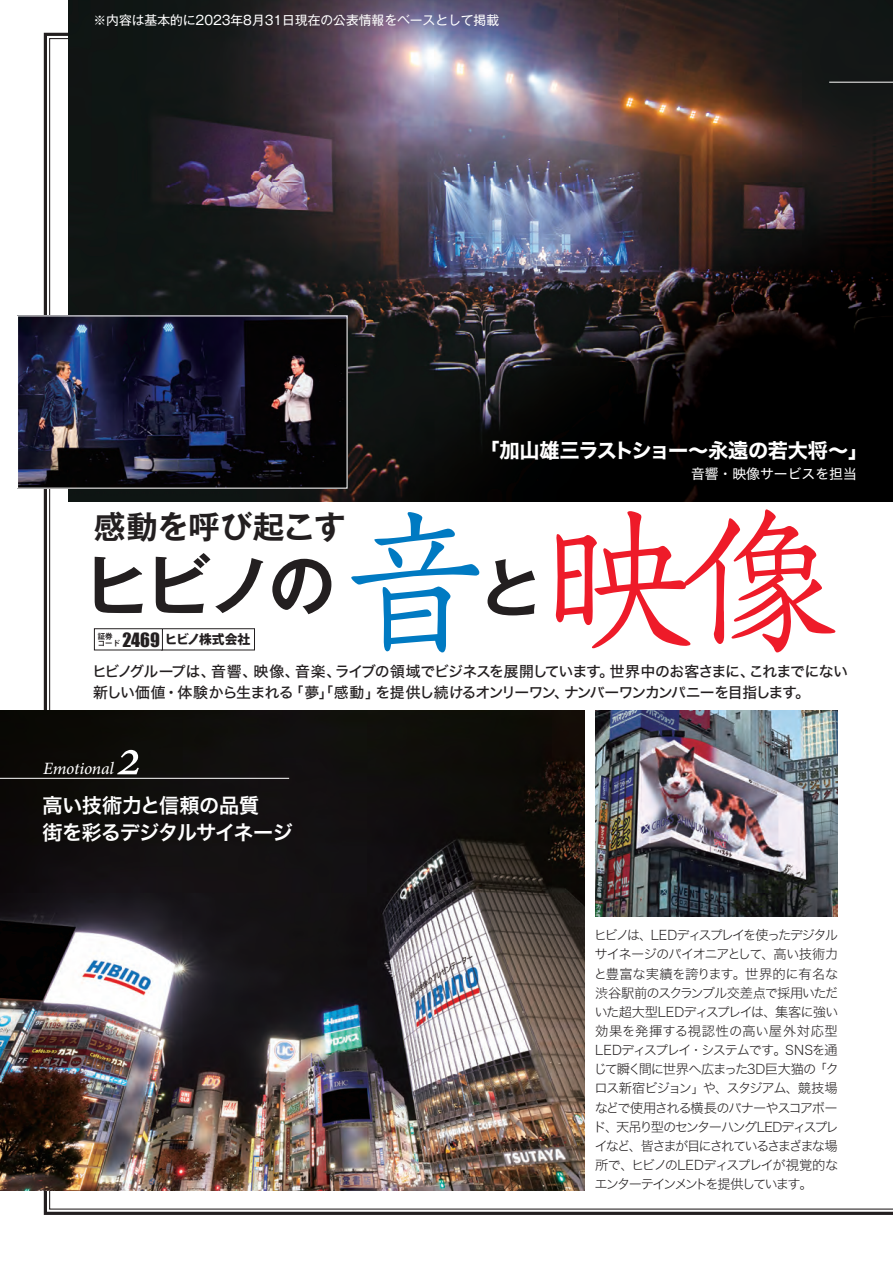
<style>
.page{position:relative;width:893px;height:1263px;background:#fff}
.page>*{position:absolute;margin:0;border:0;box-sizing:border-box;transform-origin:0 0}
.t1{font:500 159.45px "P Sakura Keisetsu Std N";color:#ee1b29}
.t2{font:700 66.9px "Gothic MB101 Pr 5 De";color:#231f20}
.t3{font:700 63.75px "Gothic MB101 Pr 5 De";color:#231f20}
.t4{font:italic 53.1px "Adobe Hebrew";color:#fff}
.t5{font:700 31.95px "Gothic MB101 Pr 5 De";letter-spacing:-.025em;color:#231f20}
.t6{font:20.25px/26.5px "Hira Kaku Std W6";letter-spacing:-.035em;color:#fff}
.t7{font:20.25px "Hira Kaku Std W7";letter-spacing:-.02em;color:#fff}
.t8{font:italic 16.95px "Adobe Hebrew";letter-spacing:-.015em;color:#fff}
.t9{font:14.85px/20.2px "Hira Kaku Std W5";letter-spacing:-.06em;color:#231f20}
.t10{font:13.8px "Hira Kaku Std N W4";color:#fff}
.t11{font:13.35px/19.2px "Hira Kaku Std W2";letter-spacing:-.125em;color:#231f20;text-align:justify}
.t12{font:12.75px "Gothic MB101 Pr 5";color:#fff}
.t13{font:800 12.75px "Koz Go Pro";letter-spacing:-.04em;color:#231f20}
.t14{font:700 7.5px/7.5px "Koz Go Pro";color:#231f20}
.s1{color:#007ac2}
.s2{font-family:"Impact";font-weight:400;font-size:18px}
</style>
<div class="page">
<img style="left:68px;top:0;width:825px;height:502px">
<img style="left:0;top:710px;width:585px;height:481px">
<img style="left:595px;top:710px;width:243px;height:207px">
<img style="left:19px;top:317px;width:327px;height:170px">
<hr style="left:829px;top:82px;width:64px;height:1px;background:#fff">
<hr style="left:0;top:778px;width:289px;height:1px;background:#fff">
<div style="left:161px;top:628px;width:94px;height:22px;border:1px solid #231f20"></div>
<div style="left:94px;top:628px;width:69px;height:22px;border:1px solid #231f20"></div>
<p class="t12" style="left:94px;top:10px;width:407px">※内容は基本的に2023年8月31日現在の公表情報をベースとして掲載</p>
<h3 class="t7" style="left:479px;top:434px;width:390px">「加山雄三ラストショー～永遠の若大将～」</h3>
<p class="t10" style="left:691px;top:463px;width:167px">音響・映像サービスを担当</p>
<h1 class="t1" style="left:335px;top:469px;width:505px"><span class="s1">音</span>映像</h1>
<h3 class="t5" style="left:94px;top:500px;width:254px">感動を呼び起こす</h3>
<h2 class="t2" style="left:83px;top:530px;width:253px">ヒビノの</h2>
<h3 class="t3" style="left:479px;top:535px;width:65px">と</h3>
<p class="t14" style="left:98px;top:633px;width:24px">証券コード</p>
<p class="t13" style="left:123px;top:631px;width:129px"><span class="s2">2469</span> ヒビノ株式会社</p>
<p class="t9" style="left:92px;top:662px;width:757px">ヒビノグループは、音響、映像、音楽、ライブの領域でビジネスを展開しています。世界中のお客さまに、これまでにない新しい価値・体験から生まれる「夢」「感動」を提供し続けるオンリーワン、ナンバーワンカンパニーを目指します。</p>
<p class="t8" style="left:43px;top:758px;width:72px">Emotional</p>
<h3 class="t4" style="left:116px;top:725px;width:27px">2</h3>
<h3 class="t6" style="left:43px;top:793px;width:252px">高い技術力と信頼の品質<br>街を彩るデジタルサイネージ</h3>
<p class="t11" style="left:593px;top:925px;width:247px">ヒビノは、L EDディスプレイを使ったデジタルサイネージのパイオニアとして、高い技術力と豊富な実績を誇ります。世界的に有名な渋谷駅前のスクランブル交差点で採用いただいた超大型LEDディスプレイは、集客に強い効果を発揮する視認性の高い屋外対応型LEDディスプレイ・システムです。SNSを通じて瞬く間に世界へ広まった3D巨大猫の「クロス新宿ビジョン」や、スタジアム、競技場などで使用される横長のバナーやスコアボード、天吊り型のセンターハングLEDディスプレイなど、皆さまが目にされているさまざまな場所で、ヒビノのLEDディスプレイが視覚的なエンターテインメントを提供しています。</p>
</div>
